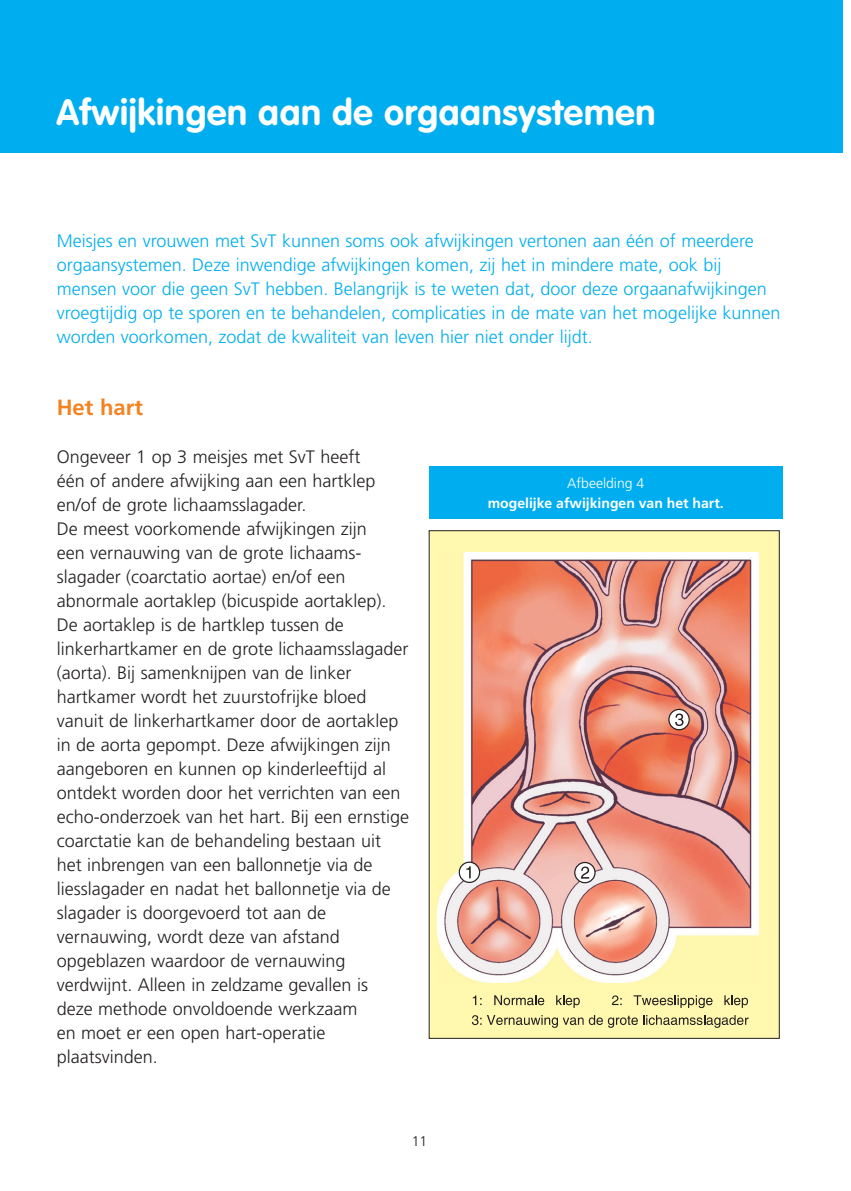
<style>
.page{position:relative;width:851px;height:1191px;background:#fff}
.page>*{position:absolute;margin:0;border:0;box-sizing:border-box;transform-origin:0 0}
.t1{font:700 36px "VAG Rounded";letter-spacing:.02em;color:#fff}
.t2{font:700 22px "Frutiger";color:#f58220}
.t3{font:300 18px/24px "Frutiger";color:#231f20}
.t4{font:300 18px/24px "Frutiger";color:#00aeef}
.t5{font:700 14px "Frutiger";color:#fff}
.t6{font:300 14px "Frutiger";color:#fff}
.t7{font:300 14px "Frutiger";color:#231f20}
</style>
<div class="page">
<div style="left:0;top:1px;width:842px;height:152px;background:#00aeef"></div>
<div style="left:429px;top:531px;width:350px;height:507px;background:#fff8ae"></div>
<img style="left:437px;top:553px;width:321px;height:429px">
<svg style="left:472px;top:995px;width:9px;height:10px"></svg>
<svg style="left:494px;top:995px;width:50px;height:10px"></svg>
<svg style="left:556px;top:995px;width:23px;height:13px"></svg>
<svg style="left:611px;top:995px;width:10px;height:10px"></svg>
<svg style="left:633px;top:995px;width:79px;height:13px"></svg>
<svg style="left:724px;top:995px;width:24px;height:13px"></svg>
<svg style="left:472px;top:1015px;width:9px;height:10px"></svg>
<svg style="left:487px;top:1015px;width:150px;height:12px"></svg>
<svg style="left:643px;top:1015px;width:105px;height:12px"></svg>
<svg style="left:668px;top:709px;width:21px;height:20px"></svg>
<div style="left:668px;top:709px;width:21px;height:21px;border:1px solid #231f20;border-radius:50%"></div>
<svg style="left:675px;top:713px;width:8px;height:13px"></svg>
<svg style="left:574px;top:862px;width:21px;height:20px"></svg>
<div style="left:574px;top:862px;width:21px;height:21px;border:1px solid #231f20;border-radius:50%"></div>
<svg style="left:581px;top:866px;width:8px;height:12px"></svg>
<svg style="left:459px;top:862px;width:20px;height:20px"></svg>
<div style="left:458px;top:861px;width:22px;height:22px;border:1px solid #231f20;border-radius:50%"></div>
<svg style="left:466px;top:866px;width:4px;height:12px"></svg>
<div style="left:429px;top:466px;width:353px;height:52px;background:#00aeef"></div>
<h1 class="t1" style="left:57px;top:97px;width:600px">Afwijkingen aan de orgaansystemen</h1>
<p class="t4" style="left:57px;top:230px;width:725px">Meisjes en vrouwen met SvT kunnen soms ook afwijkingen vertonen aan één of meerdere orgaansystemen. Deze inwendige afwijkingen komen, zij het in mindere mate, ook bij mensen voor die geen SvT hebben. Belangrijk is te weten dat, door deze orgaanafwijkingen vroegtijdig op te sporen en te behandelen, complicaties in de mate van het mogelijke kunnen worden voorkomen, zodat de kwaliteit van leven hier niet onder lijdt.</p>
<p class="t2" style="left:57px;top:398px;width:88px">Het hart</p>
<p class="t3" style="left:57px;top:446px;width:354px">Ongeveer 1 op 3 meisjes met SvT heeft<br>één of andere afwijking aan een hartklep en/of de grote lichaamsslagader.<br>De meest voorkomende afwijkingen zijn<br>een vernauwing van de grote lichaams&shy;slagader (coarctatio aortae) en/of een abnormale aortaklep (bicuspide aortaklep).<br>De aortaklep is de hartklep tussen de linkerhartkamer en de grote lichaamsslagader (aorta). Bij samenknijpen van de linker hartkamer wordt het zuurstofrijke bloed vanuit de linkerhartkamer door de aortaklep in de aorta gepompt. Deze afwijkingen zijn aangeboren en kunnen op kinderleeftijd al ontdekt worden door het verrichten van een echo-onderzoek van het hart. Bij een ernstige coarctatie kan de behandeling bestaan uit het inbrengen van een ballonnetje via de liesslagader en nadat het ballonnetje via de slagader is doorgevoerd tot aan de vernauwing, wordt deze van afstand opgeblazen waardoor de vernauwing verdwijnt. Alleen in zeldzame gevallen is<br>deze methode onvoldoende werkzaam<br>en moet er een open hart-operatie plaatsvinden.</p>
<p class="t7" style="left:412px;top:1135px;width:17px">11</p>
<p class="t6" style="left:567px;top:477px;width:79px">Afbeelding 4</p>
<p class="t5" style="left:487px;top:497px;width:237px">mogelijke afwijkingen van het hart.</p>
</div>
